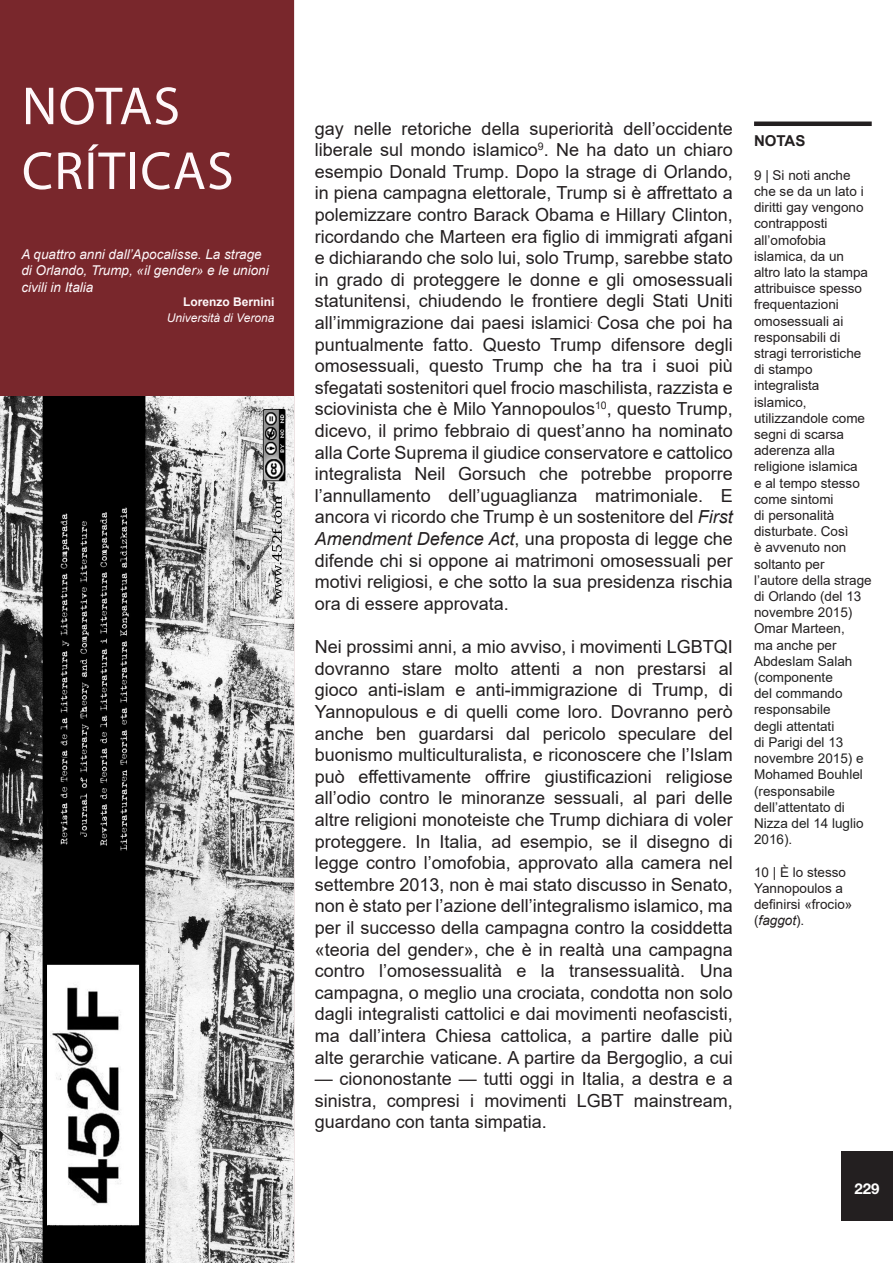
<style>
.page{position:relative;width:893px;height:1263px;background:#fff}
.page>*{position:absolute;margin:0;border:0;box-sizing:border-box;transform-origin:0 0}
.t1{font:54px/64.8px "Myriad Pro";letter-spacing:.02em;color:#fef8fa}
.t2{font:18px/21.6px "Arial";color:#231f20;text-align:justify}
.Estilo_de_párrafo_1{font:700 15px "Arial";color:#231f20}
.t3{font:700 15px "Helvetica Neue";color:#fff}
.Estilo_de_párrafo_1-2{font:13.5px/16.2px "Arial";color:#231f20}
.t4{font:italic 13.5px/16.2px "Arial";color:#fef8fa}
.t5{font:italic 12px "Arial";color:#fef8fa}
.t6{font:700 12px "Arial";color:#fef8fa}
.s1{font-style:italic}
.s2{color:#212121}
</style>
<div class="page">
<hr style="left:754px;top:122px;width:118px;height:4px;background:#231f20">
<div style="left:841px;top:1151px;width:52px;height:70px;background:#231f20"></div>
<div style="left:0;top:0;width:294px;height:396px;background:#79272c"></div>
<img style="left:0;top:396px;width:294px;height:867px">
<h1 class="t1" style="left:22px;top:73px;width:213px">NOTAS<br>CRÍTICAS</h1>
<p class="t4" style="left:21px;top:247px;width:249px">A quattro anni dall’Apocalisse. La strage di Orlando, Trump, «il gender» e le unioni civili in Italia</p>
<p class="t6" style="left:183px;top:293px;width:93px">Lorenzo Bernini</p>
<p class="t5" style="left:167px;top:310px;width:109px">Università di Verona</p>
<p class="t2" style="left:315px;top:117px;width:420px">gay nelle retoriche della superiorità dell’occidente liberale sul mondo islamico<sup>9</sup>. Ne ha dato un chiaro esempio Donald Trump. Dopo la strage di Orlando, in piena campagna elettorale, Trump si è affrettato a polemizzare contro Barack Obama e Hillary Clinton, ricordando che Marteen era figlio di immigrati afgani e dichiarando che solo lui, solo Trump, sarebbe stato in grado di proteggere le donne e gli omosessuali statunitensi, chiudendo le frontiere degli Stati Uniti all’immigrazione dai paesi islamici<sup>.</sup> Cosa che poi ha puntualmente fatto. Questo Trump difensore degli omosessuali, questo Trump che ha tra i suoi più sfegatati sostenitori quel frocio maschilista, razzista e sciovinista che è Milo Yannopoulos<sup>10</sup>, questo Trump, dicevo, il primo febbraio di quest’anno ha nominato alla Corte Suprema il giudice conservatore e cattolico integralista Neil Gorsuch che potrebbe proporre l’annullamento dell’uguaglianza matrimoniale. E ancora vi ricordo che Trump è un sostenitore del <span class="s1">First Amendment Defence Act</span>, una proposta di legge che difende chi si oppone ai matrimoni omosessuali per motivi religiosi, e che sotto la sua presidenza rischia ora di essere approvata.</p>
<p class="t2" style="left:315px;top:636px;width:420px">Nei prossimi anni, a mio avviso, i movimenti LGBTQI dovranno stare molto attenti a non prestarsi al gioco anti-islam e anti-immigrazione di Trump, di Yannopulous e di quelli come loro. Dovranno però anche ben guardarsi dal pericolo speculare del buonismo multiculturalista, e riconoscere che l’Islam può effettivamente offrire giustificazioni religiose all’odio contro le minoranze sessuali, al pari delle altre religioni monoteiste che Trump dichiara di voler proteggere. In Italia, ad esempio, se il disegno di legge contro l’omofobia, approvato alla camera nel settembre 2013, non è mai stato discusso in Senato, non è stato per l’azione dell’integralismo islamico, ma per il successo della campagna contro la cosiddetta «teoria del gender», che è in realtà una campagna contro l’omosessualità e la transessualità. Una campagna, o meglio una crociata, condotta non solo dagli integralisti cattolici e dai movimenti neofascisti, ma dall’intera Chiesa cattolica, a partire dalle più alte gerarchie vaticane. A partire da Bergoglio, a cui</p>
<p class="t2" style="left:315px;top:1068px;width:420px">— ciononostante — tutti oggi in Italia, a destra e a sinistra, compresi i movimenti LGBT mainstream, guardano con tanta simpatia.</p>
<p class="Estilo_de_párrafo_1" style="left:754px;top:130px;width:53px">NOTAS</p>
<p class="Estilo_de_párrafo_1-2" style="left:754px;top:167px;width:119px">9 | Si noti anche che se da un lato i diritti gay vengono contrapposti all’omofobia islamica, da un altro lato la stampa attribuisce spesso frequentazioni omosessuali ai responsabili di stragi terroristiche di stampo integralista islamico, utilizzandole come segni di scarsa aderenza alla religione islamica<br>e al tempo stesso come sintomi<br>di personalità disturbate. Così<br>è avvenuto non soltanto per l’autore della strage di Orlando (del 13 novembre 2015)<br>Omar Marteen,<br>ma anche per<br><span class="s2">Abdeslam Salah (componente<br>del commando responsabile<br>degli attentati<br>di Parigi del 13 novembre 2015) e<br>Mohamed Bouhlel (responsabile dell’attentato di<br>Nizza del 14 luglio<br>2016)</span>.</p>
<p class="Estilo_de_párrafo_1-2" style="left:754px;top:863px;width:100px">10 | È lo stesso<br>Yannopoulos a definirsi «frocio» (<span class="s1">faggot</span>).</p>
<p class="t3" style="left:854px;top:1179px;width:27px">229</p>
</div>
